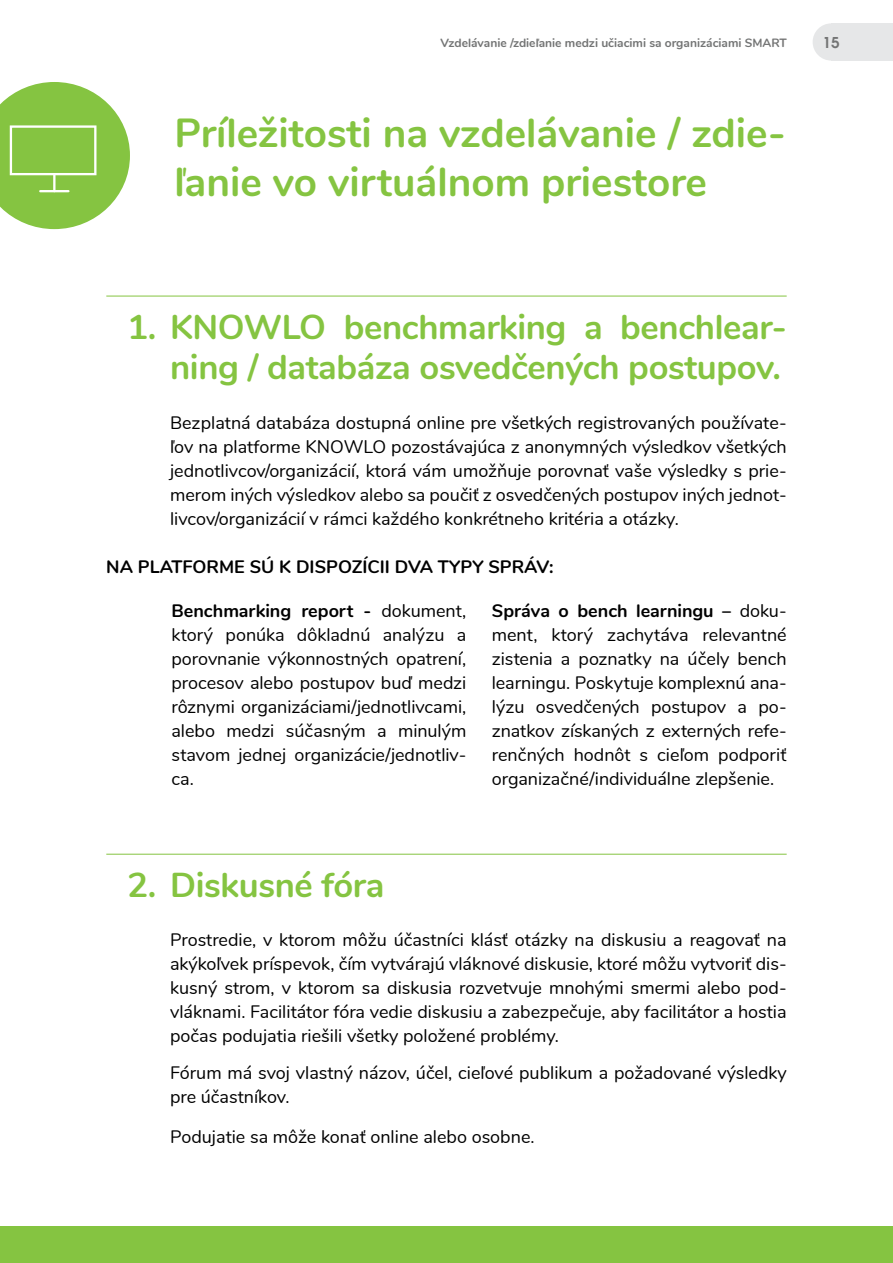
<style>
.page{position:relative;width:893px;height:1263px;background:#fff}
.page>*{position:absolute;margin:0;border:0;box-sizing:border-box;transform-origin:0 0}
.t1{font:700 40.5px/48.6px "Nunito";color:#85c441}
.t2{font:700 34.5px/40.5px "Nunito";letter-spacing:-.01em;color:#85c441;text-align:right}
.t3{font:18px/24px "Nunito";color:#000;text-align:justify}
.t4{font:700 18px "Nunito";color:#000}
.t5{font:600 15px "Avant Garde";color:#737474}
.t6{font:700 12px "Nunito";color:#737474}
.s1{font-weight:700}
</style>
<div class="page">
<div style="left:831px;top:23px;width:62px;height:38px;background:#e6e7e8"></div>
<div style="left:813px;top:23px;width:37px;height:38px;background:#e6e7e8;border-radius:50%"></div>
<hr style="left:106px;top:296px;width:681px;height:1px;background:#85c441">
<hr style="left:106px;top:854px;width:681px;height:1px;background:#85c441">
<svg style="left:0;top:82px;width:130px;height:147px"></svg>
<div style="left:10px;top:125px;width:86px;height:50px;border:2px solid #fff"></div>
<hr style="left:40px;top:190px;width:28px;height:2px;background:#fff">
<hr style="left:53px;top:175px;width:3px;height:16px;background:#fff">
<div style="left:0;top:1227px;width:893px;height:36px;background:#85c441"></div>
<p class="t6" style="left:441px;top:34px;width:348px">Vzdelávanie /zdieľanie medzi učiacimi sa organizáciami SMART</p>
<p class="t5" style="left:823px;top:33px;width:18px">15</p>
<h1 class="t1" style="left:174px;top:107px;width:613px">Príležitosti na vzdelávanie / zdie&shy;ľanie vo virtuálnom priestore</h1>
<h2 class="t2" style="left:128px;top:305px;width:661px">1. KNOWLO benchmarking a benchlear&shy;ning / databáza osvedčených postupov.</h2>
<p class="t3" style="left:170px;top:409px;width:618px">Bezplatná databáza dostupná online pre všetkých registrovaných používate&shy;ľov na platforme KNOWLO pozostávajúca z anonymných výsledkov všetkých jednotlivcov/organizácií, ktorá vám umožňuje porovnať vaše výsledky s prie&shy;merom iných výsledkov alebo sa poučiť z osvedčených postupov iných jednot&shy;livcov/organizácií v rámci každého konkrétneho kritéria a otázky.</p>
<p class="t4" style="left:106px;top:553px;width:449px">NA PLATFORME SÚ K DISPOZÍCII DVA TYPY SPRÁV:</p>
<p class="t3" style="left:172px;top:597px;width:296px"><span class="s1">Benchmarking report -</span> dokument, ktorý ponúka dôkladnú analýzu a porovnanie výkonnostných opatrení, procesov alebo postupov buď medzi rôznymi organizáciami/jednotlivcami, alebo medzi súčasným a minulým stavom jednej organizácie/jednotliv&shy;ca.</p>
<p class="t3" style="left:492px;top:597px;width:296px"><span class="s1">Správa o bench learningu –</span> doku&shy;ment, ktorý zachytáva relevantné zistenia a poznatky na účely bench learningu. Poskytuje komplexnú ana&shy;lýzu osvedčených postupov a po&shy;znatkov získaných z externých refe&shy;renčných hodnôt s cieľom podporiť organizačné/individuálne zlepšenie.</p>
<h2 class="t2" style="left:128px;top:863px;width:258px">2. Diskusné fóra</h2>
<p class="t3" style="left:170px;top:927px;width:618px">Prostredie, v ktorom môžu účastníci klásť otázky na diskusiu a reagovať na akýkoľvek príspevok, čím vytvárajú vláknové diskusie, ktoré môžu vytvoriť dis&shy;kusný strom, v ktorom sa diskusia rozvetvuje mnohými smermi alebo pod&shy;vláknami. Facilitátor fóra vedie diskusiu a zabezpečuje, aby facilitátor a hostia počas podujatia riešili všetky položené problémy.</p>
<p class="t3" style="left:170px;top:1060px;width:618px">Fórum má svoj vlastný názov, účel, cieľové publikum a požadované výsledky pre účastníkov.</p>
<p class="t3" style="left:170px;top:1124px;width:366px">Podujatie sa môže konať online alebo osobne.</p>
</div>
